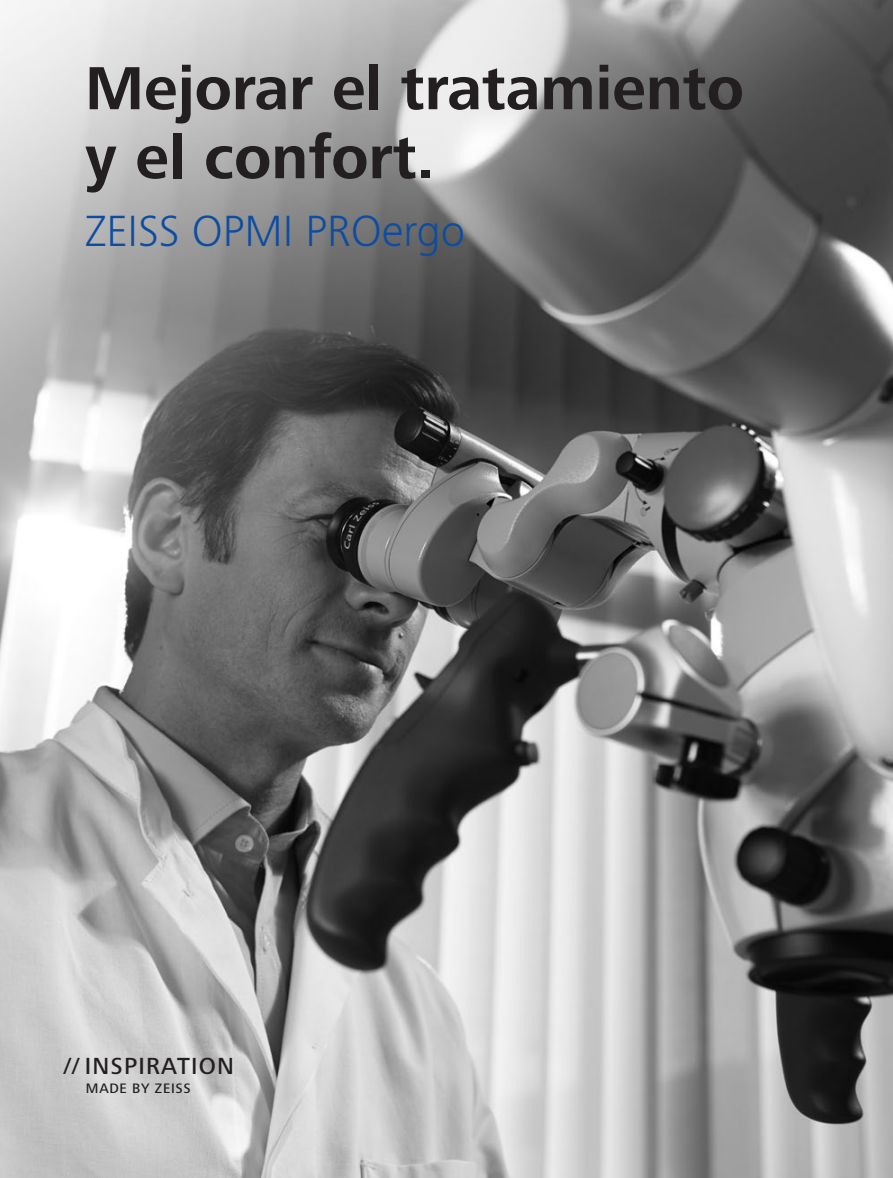
<style>
.page{position:relative;width:893px;height:1178px;background:#fff}
.page>*{position:absolute;margin:0;border:0;box-sizing:border-box;transform-origin:0 0}
.t1{font:700 63px/69px "ZEISS Frutiger Next W1 G";color:#231f20}
.t2{font:300 45px "ZEISS Frutiger Next W1 G";color:#0d4da1}
.t3{font:500 24px "ZEISS Frutiger Next W1 G";letter-spacing:.05em;color:#231f20}
.t4{font:500 14.1px "ZEISS Frutiger Next W1 G";letter-spacing:.05em;color:#231f20}
</style>
<div class="page">
<img style="left:0;top:0;width:893px;height:1178px">
<p class="t1" style="left:85px;top:51px;width:660px">Mejorar el tratamiento y el confort.</p>
<p class="t2" style="left:85px;top:200px;width:382px">ZEISS OPMI PROergo</p>
<p class="t3" style="left:64px;top:1049px;width:172px">// INSPIRATION</p>
<p class="t4" style="left:86px;top:1078px;width:106px">MADE BY ZEISS</p>
</div>
